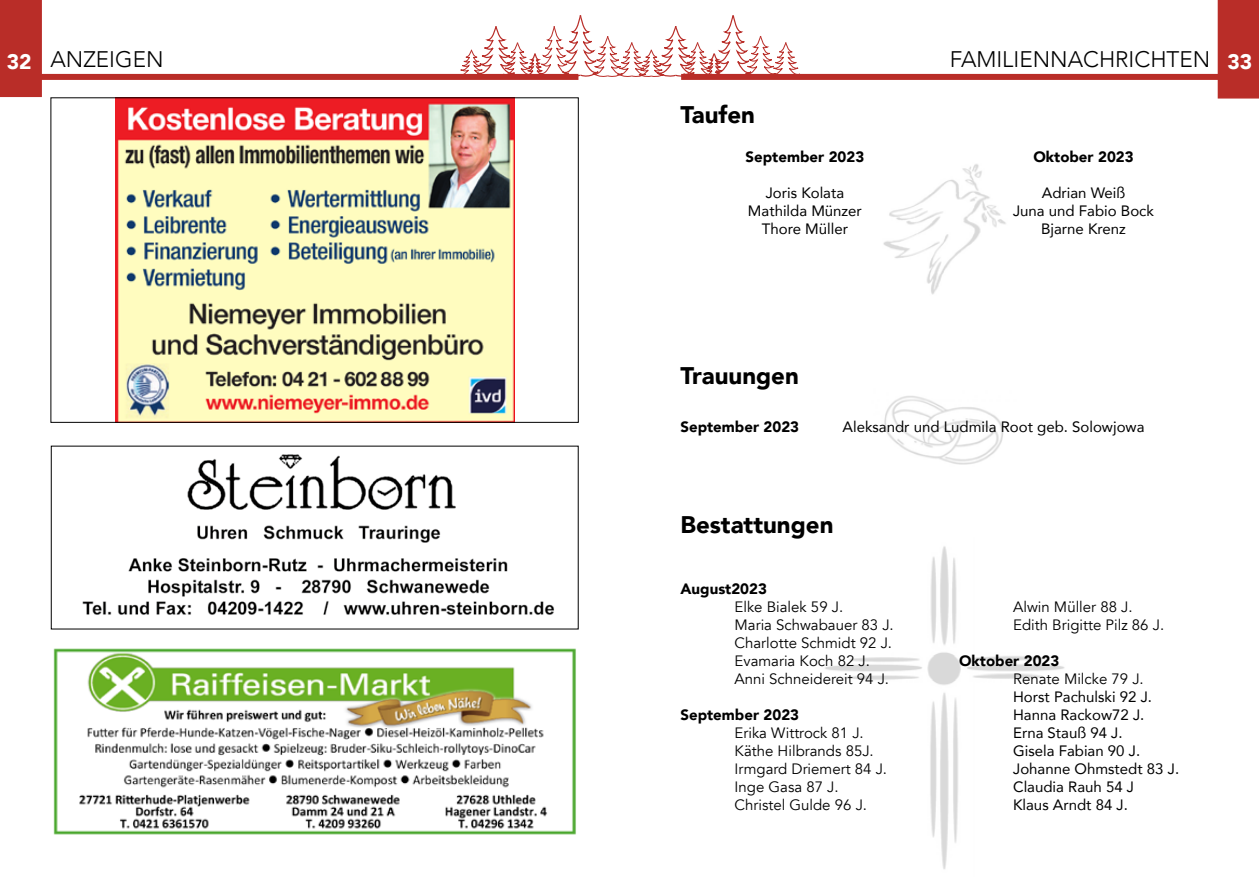
<style>
.page{position:relative;width:1259px;height:893px;background:#fff}
.page>*{position:absolute;margin:0;border:0;box-sizing:border-box;transform-origin:0 0}
.t1{font:900 24px "Avenir";color:#000}
.t2{font:300 22.5px "Avenir";color:#000}
.t3{font:15px/18px "Avenir";color:#000}
.t4{font:15px/18px "Avenir";color:#000;text-align:center}
.t5{font:900 15px "Avenir";color:#000}
.s1{font-weight:900;font-size:21px;color:#fff}
</style>
<div class="page">
<div style="left:33px;top:74px;width:545px;height:6px;background:#b92d28"></div>
<div style="left:0;top:0;width:42px;height:97px;background:#b92d28"></div>
<div style="left:681px;top:74px;width:546px;height:6px;background:#b92d28"></div>
<div style="left:1217px;top:0;width:42px;height:99px;background:#b92d28"></div>
<svg style="left:459px;top:15px;width:341px;height:64px"></svg>
<img style="left:115px;top:99px;width:399px;height:322px">
<img style="left:82px;top:454px;width:472px;height:161px">
<img style="left:53px;top:648px;width:523px;height:187px">
<img style="left:884px;top:396px;width:120px;height:69px">
<img style="left:883px;top:164px;width:123px;height:131px">
<img style="left:825px;top:546px;width:240px;height:323px">
<h2 class="t2" style="left:7px;top:46px;width:158px"><span class="s1">32</span> ANZEIGEN</h2>
<h2 class="t2" style="left:949px;top:46px;width:304px">FAMILIENNACHRICHTEN <sub>33</sub></h2>
<h1 class="t1" style="left:680px;top:94px;width:76px">Taufen</h1>
<p class="t5" style="left:745px;top:144px;width:120px">September 2023</p>
<p class="t4" style="left:748px;top:183px;width:115px">Joris Kolata<br>Mathilda Münzer<br>Thore Müller</p>
<p class="t5" style="left:1033px;top:144px;width:102px">Oktober 2023</p>
<p class="t4" style="left:1013px;top:183px;width:142px">Adrian Weiß<br>Juna und Fabio Bock<br>Bjarne Krenz</p>
<h1 class="t1" style="left:680px;top:355px;width:120px">Trauungen</h1>
<p class="t5" style="left:680px;top:414px;width:120px">September 2023</p>
<p class="t4" style="left:842px;top:417px;width:303px">Aleksandr und Ludmila Root geb. Solowjowa</p>
<h1 class="t1" style="left:680px;top:504px;width:154px">Bestattungen</h1>
<p class="t5" style="left:680px;top:576px;width:88px">August2023</p>
<p class="t3" style="left:734px;top:598px;width:161px">Elke Bialek 59 J.<br>Maria Schwabauer 83 J.<br>Charlotte Schmidt 92 J.<br>Evamaria Koch 82 J.<br>Anni Schneidereit 94 J.</p>
<p class="t5" style="left:680px;top:702px;width:120px">September 2023</p>
<p class="t3" style="left:734px;top:724px;width:154px">Erika Wittrock 81 J.<br>Käthe Hilbrands 85J.<br>Irmgard Driemert 84 J.<br>Inge Gasa 87 J.<br>Christel Gulde 96 J.</p>
<p class="t3" style="left:1013px;top:598px;width:153px">Alwin Müller 88 J.<br>Edith Brigitte Pilz 86 J.</p>
<p class="t5" style="left:959px;top:648px;width:102px">Oktober 2023</p>
<p class="t3" style="left:1013px;top:670px;width:132px">Renate Milcke 79 J.</p>
<p class="t4" style="left:1013px;top:687px;width:167px;text-align:left">Horst Pachulski 92 J.<br>Hanna Rackow72 J.<br>Erna Stauß 94 J.<br>Gisela Fabian 90 J.<br>Johanne Ohmstedt 83 J.<br>Claudia Rauh 54 J<br>Klaus Arndt 84 J.</p>
</div>
